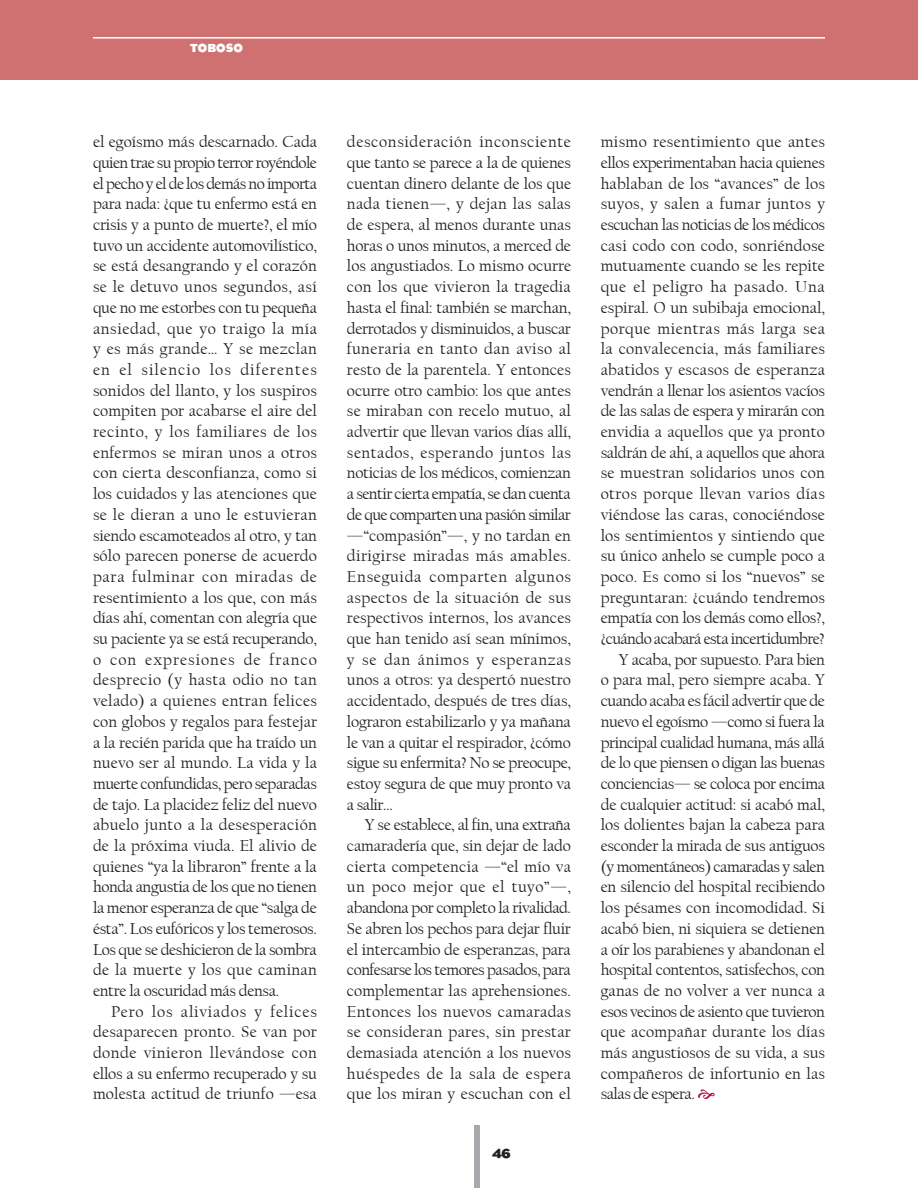
<style>
.page{position:relative;width:918px;height:1188px;background:#fff}
.page>*{position:absolute;margin:0;border:0;box-sizing:border-box;transform-origin:0 0}
.t1{font:16.5px/20.7px "Californian FB";letter-spacing:-.015em;color:#231f20;text-align:justify}
.t2{font:700 13.5px "Eagle";color:#231f20}
.t3{font:700 12px "Eagle";color:#fff}
</style>
<div class="page">
<div style="left:0;top:0;width:918px;height:80px;background:#cf7170"></div>
<hr style="left:93px;top:37px;width:732px;height:2px;background:#fff">
<div style="left:474px;top:1125px;width:6px;height:63px;background:#a8a9ad"></div>
<p class="t3" style="left:190px;top:42px;width:54px">TOBOSO</p>
<p class="t1" style="left:93px;top:132px;width:226px">el egoísmo más descarnado. Cada quien trae su propio terror royéndole el pecho y el de los demás no importa para nada: ¿que tu enfermo está en crisis y a punto de muerte?, el mío tuvo un accidente automovilístico, se está desangrando y el corazón se le detuvo unos segundos, así que no me estorbes con tu pequeña ansiedad, que yo traigo la mía y es más grande… Y se mezclan en el silencio los diferentes sonidos del llanto, y los suspiros compiten por acabarse el aire del recinto, y los familiares de los enfermos se miran unos a otros con cierta desconfianza, como si los cuidados y las atenciones que se le dieran a uno le estuvieran siendo escamoteados al otro, y tan sólo parecen ponerse de acuerdo para fulminar con miradas de resentimiento a los que, con más días ahí, comentan con alegría que su paciente ya se está recuperando, o con expresiones de franco desprecio (y hasta odio no tan velado) a quienes entran felices con globos y regalos para festejar a la recién parida que ha traído un nuevo ser al mundo. La vida y la muerte confundidas, pero separadas de tajo. La placidez feliz del nuevo abuelo junto a la desesperación de la próxima viuda. El alivio de quienes “ya la libraron” frente a la honda angustia de los que no tienen la menor esperanza de que “salga de ésta”. Los eufóricos y los temerosos.<br>Los que se deshicieron de la sombra de la muerte y los que caminan entre la oscuridad más densa.</p>
<p class="t1" style="left:93px;top:1001px;width:226px;text-indent:18px">Pero los aliviados y felices desaparecen pronto. Se van por donde vinieron llevándose con ellos a su enfermo recuperado y su molesta actitud de triunfo —esa</p>
<p class="t1" style="left:347px;top:132px;width:226px">desconsideración inconsciente que tanto se parece a la de quienes cuentan dinero delante de los que nada tienen—, y dejan las salas de espera, al menos durante unas horas o unos minutos, a merced de los angustiados. Lo mismo ocurre con los que vivieron la tragedia hasta el final: también se marchan, derrotados y disminuidos, a buscar funeraria en tanto dan aviso al resto de la parentela. Y entonces ocurre otro cambio: los que antes se miraban con recelo mutuo, al advertir que llevan varios días allí, sentados, esperando juntos las noticias de los médicos, comienzan a sentir cierta empatía, se dan cuenta de que comparten una pasión similar —“compasión”—, y no tardan en dirigirse miradas más amables.<br>Enseguida comparten algunos aspectos de la situación de sus respectivos internos, los avances que han tenido así sean mínimos, y se dan ánimos y esperanzas unos a otros: ya despertó nuestro accidentado, después de tres días, lograron estabilizarlo y ya mañana le van a quitar el respirador, ¿cómo sigue su enfermita? No se preocupe, estoy segura de que muy pronto va a salir…</p>
<p class="t1" style="left:347px;top:815px;width:226px;text-indent:18px">Y se establece, al fin, una extraña camaradería que, sin dejar de lado cierta competencia —“el mío va un poco mejor que el tuyo”—, abandona por completo la rivalidad.<br>Se abren los pechos para dejar fluir el intercambio de esperanzas, para confesarse los temores pasados, para complementar las aprehensiones.<br>Entonces los nuevos camaradas se consideran pares, sin prestar demasiada atención a los nuevos huéspedes de la sala de espera que los miran y escuchan con el</p>
<p class="t2" style="left:492px;top:1146px;width:20px">46</p>
<p class="t1" style="left:601px;top:132px;width:226px">mismo resentimiento que antes ellos experimentaban hacia quienes hablaban de los “avances” de los suyos, y salen a fumar juntos y escuchan las noticias de los médicos casi codo con codo, sonriéndose mutuamente cuando se les repite que el peligro ha pasado. Una espiral. O un subibaja emocional, porque mientras más larga sea la convalecencia, más familiares abatidos y escasos de esperanza vendrán a llenar los asientos vacíos de las salas de espera y mirarán con envidia a aquellos que ya pronto saldrán de ahí, a aquellos que ahora se muestran solidarios unos con otros porque llevan varios días viéndose las caras, conociéndose los sentimientos y sintiendo que su único anhelo se cumple poco a poco. Es como si los “nuevos” se preguntaran: ¿cuándo tendremos empatía con los demás como ellos?, ¿cuándo acabará esta incertidumbre?</p>
<p class="t1" style="left:601px;top:649px;width:226px;text-indent:18px">Y acaba, por supuesto. Para bien o para mal, pero siempre acaba. Y cuando acaba es fácil advertir que de nuevo el egoísmo —como si fuera la principal cualidad humana, más allá de lo que piensen o digan las buenas conciencias— se coloca por encima de cualquier actitud: si acabó mal, los dolientes bajan la cabeza para esconder la mirada de sus antiguos (y momentáneos) camaradas y salen en silencio del hospital recibiendo los pésames con incomodidad. Si acabó bien, ni siquiera se detienen a oír los parabienes y abandonan el hospital contentos, satisfechos, con ganas de no volver a ver nunca a esos vecinos de asiento que tuvieron que acompañar durante los días más angustiosos de su vida, a sus compañeros de infortunio en las salas de espera.</p>
</div>
